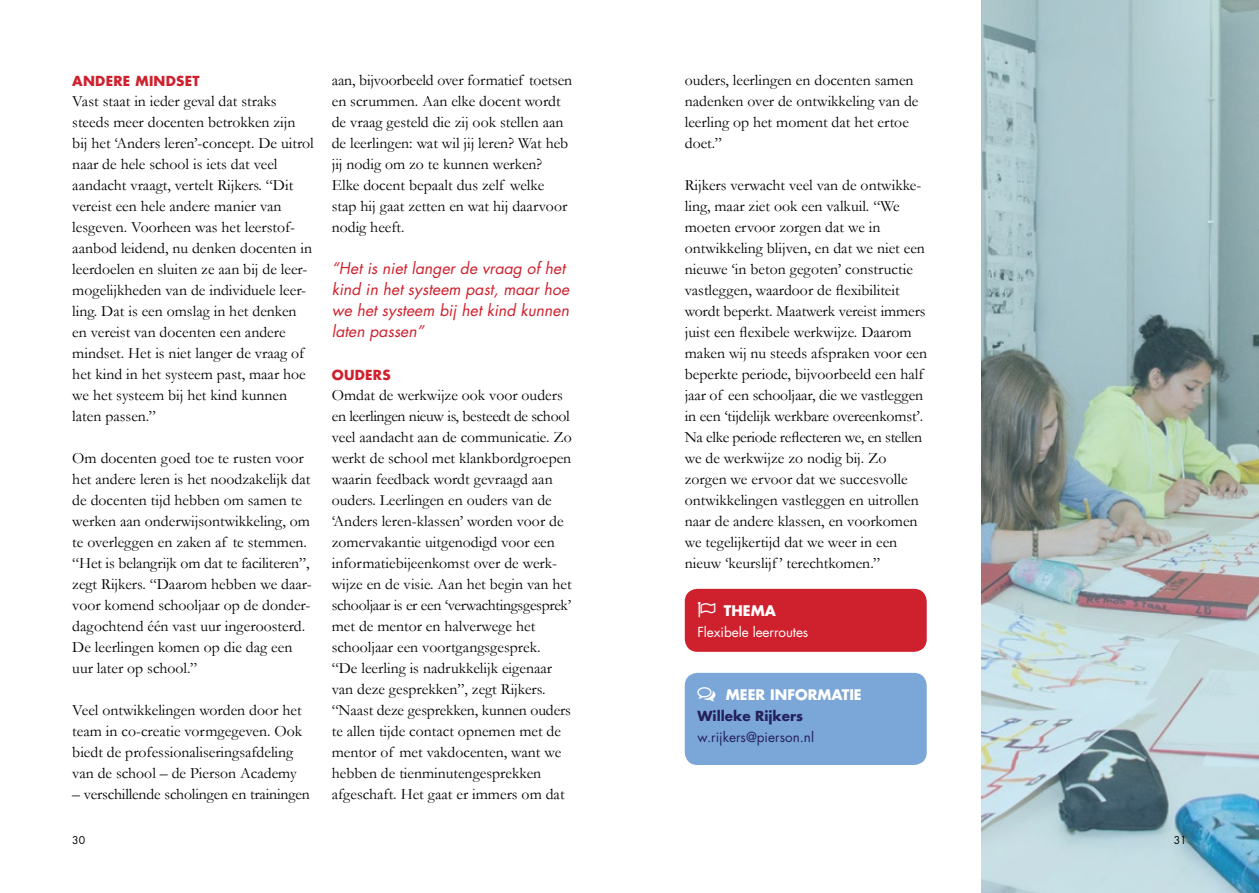
<style>
.page{position:relative;width:1259px;height:893px;background:#fff}
.page>*{position:absolute;margin:0;border:0;box-sizing:border-box;transform-origin:0 0}
.t1{font:15.75px/21px "Garamond";color:#000}
.t2{font:italic 15.75px/21px "Futura";color:#cf202d}
.t3{font:700 14.25px "Futura";color:#fff}
.t4{font:13.5px "Futura";color:#24205b}
.t5{font:13.5px "Futura";letter-spacing:-.005em;color:#fff}
.t6{font:700 13.5px "Futura";letter-spacing:.02em;color:#cf202d}
.t7{font:700 13.5px "Futura";color:#24205b}
.t8{font:10.5px "Futura";color:#000}
</style>
<div class="page">
<div style="left:685px;top:589px;width:241px;height:63px;background:#cf202d;border-radius:13px"></div>
<div style="left:685px;top:673px;width:241px;height:92px;background:#7ba6d8;border-radius:13px"></div>
<img style="left:981px;top:0;width:278px;height:893px">
<p class="t6" style="left:72px;top:72px;width:129px">ANDERE MINDSET</p>
<p class="t1" style="left:72px;top:90px;width:243px">Vast staat in ieder geval dat straks steeds meer docenten betrokken zijn bij het ‘Anders leren’-concept. De uitrol naar de hele school is iets dat veel aandacht vraagt, vertelt Rijkers. “Dit vereist een hele andere manier van lesgeven. Voorheen was het leerstof&shy;aanbod leidend, nu denken docenten in leerdoelen en sluiten ze aan bij de leer&shy;mogelijkheden van de individuele leer&shy;ling. Dat is een omslag in het denken en vereist van docenten een andere mindset. Het is niet langer de vraag of het kind in het systeem past, maar hoe we het systeem bij het kind kunnen laten passen.”</p>
<p class="t1" style="left:72px;top:447px;width:241px">Om docenten goed toe te rusten voor het andere leren is het noodzakelijk dat de docenten tijd hebben om samen te werken aan onderwijsontwikkeling, om te overleggen en zaken af te stemmen. “Het is belangrijk om dat te faciliteren”, zegt Rijkers. “Daarom hebben we daar&shy;voor komend schooljaar op de donder&shy;dagochtend één vast uur ingeroosterd.<br>De leerlingen komen op die dag een uur later op school.”</p>
<p class="t1" style="left:72px;top:699px;width:231px">Veel ontwikkelingen worden door het team in co-creatie vormgegeven. Ook biedt de professionaliseringsafdeling van de school – de Pierson Academy</p>
<p class="t1" style="left:72px;top:783px;width:239px">– verschillende scholingen en trainingen</p>
<p class="t1" style="left:332px;top:69px;width:242px">aan, bijvoorbeeld over formatief toetsen en scrummen. Aan elke docent wordt de vraag gesteld die zij ook stellen aan de leerlingen: wat wil jij leren? Wat heb jij nodig om zo te kunnen werken?<br>Elke docent bepaalt dus zelf welke stap hij gaat zetten en wat hij daarvoor nodig heeft.</p>
<p class="t2" style="left:332px;top:257px;width:239px">“Het is niet langer de vraag of het kind in het systeem past, maar hoe we het systeem bij het kind kunnen laten passen”</p>
<p class="t6" style="left:332px;top:366px;width:60px">OUDERS</p>
<p class="t1" style="left:332px;top:384px;width:242px">Omdat de werkwijze ook voor ouders en leerlingen nieuw is, besteedt de school veel aandacht aan de communicatie. Zo werkt de school met klankbordgroepen waarin feedback wordt gevraagd aan ouders. Leerlingen en ouders van de ‘Anders leren-klassen’ worden voor de zomervakantie uitgenodigd voor een informatiebijeenkomst over de werk&shy;wijze en de visie. Aan het begin van het schooljaar is er een ‘verwachtingsgesprek’ met de mentor en halverwege het schooljaar een voortgangsgesprek.<br>“De leerling is nadrukkelijk eigenaar van deze gesprekken”, zegt Rijkers. “Naast deze gesprekken, kunnen ouders te allen tijde contact opnemen met de mentor of met vakdocenten, want we hebben de tienminutengesprekken afgeschaft. Het gaat er immers om dat</p>
<p class="t1" style="left:685px;top:69px;width:235px">ouders, leerlingen en docenten samen nadenken over de ontwikkeling van de leerling op het moment dat het ertoe doet.”</p>
<p class="t1" style="left:685px;top:174px;width:244px">Rijkers verwacht veel van de ontwikke&shy;ling, maar ziet ook een valkuil. “We moeten ervoor zorgen dat we in ontwikkeling blijven, en dat we niet een nieuwe ‘in beton gegoten’ constructie vastleggen, waardoor de flexibiliteit wordt beperkt. Maatwerk vereist immers juist een flexibele werkwijze. Daarom maken wij nu steeds afspraken voor een beperkte periode, bijvoorbeeld een half jaar of een schooljaar, die we vastleggen in een ‘tijdelijk werkbare overeenkomst’.<br>Na elke periode reflecteren we, en stellen we de werkwijze zo nodig bij. Zo zorgen we ervoor dat we succesvolle ontwikkelingen vastleggen en uitrollen naar de andere klassen, en voorkomen we tegelijkertijd dat we weer in een nieuw ‘keurslijf ’ terechtkomen.”</p>
<p class="t3" style="left:724px;top:601px;width:54px">THEMA</p>
<p class="t5" style="left:697px;top:623px;width:112px">Flexibele leerroutes</p>
<p class="t3" style="left:726px;top:685px;width:137px">MEER INFORMATIE</p>
<p class="t7" style="left:697px;top:706px;width:107px">Willeke Rijkers</p>
<p class="t4" style="left:697px;top:728px;width:118px">w.rijkers@pierson.nl</p>
<p class="t8" style="left:72px;top:833px;width:14px">30</p>
<p class="t8" style="left:1173px;top:833px;width:14px">31</p>
</div>
